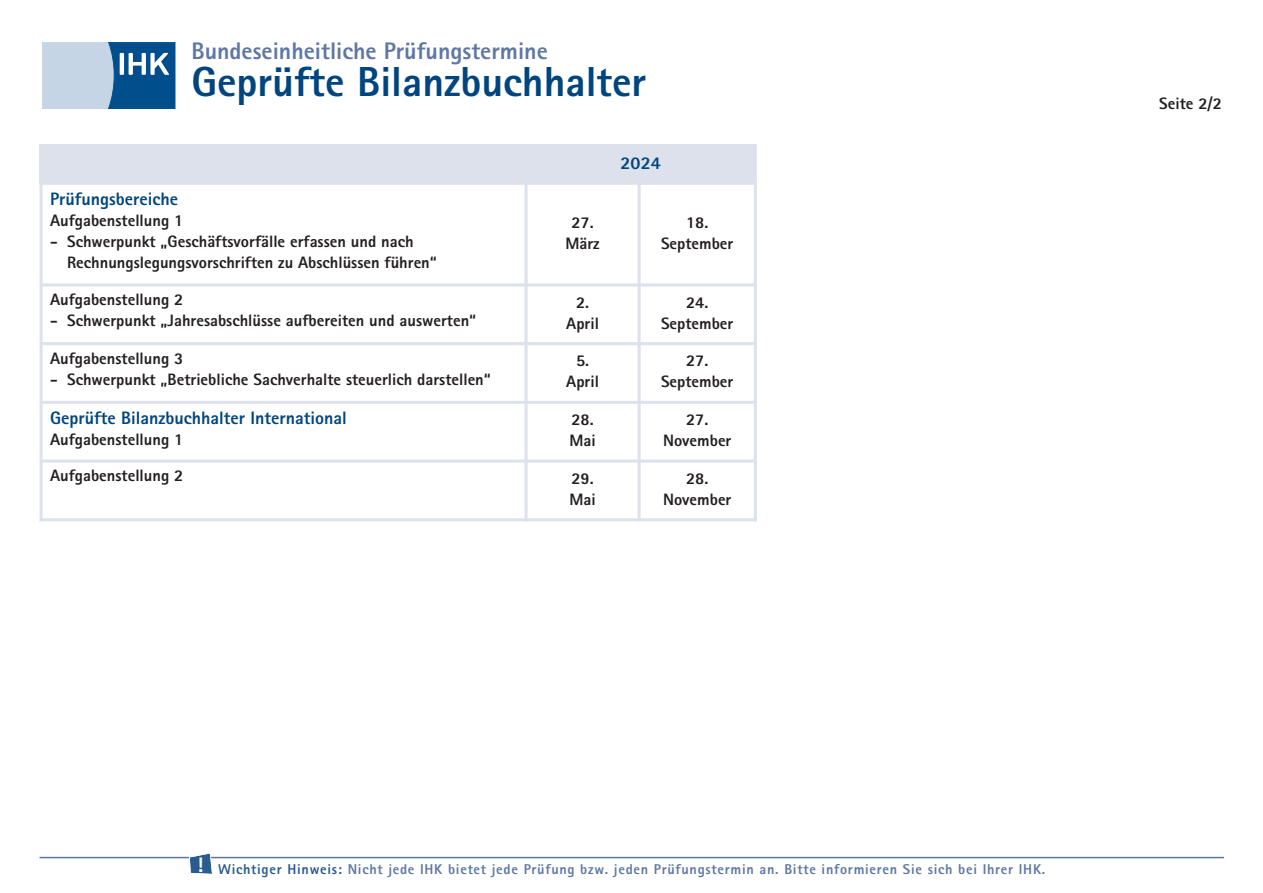
<style>
.page{position:relative;width:1263px;height:893px;background:#fff}
.page>*{position:absolute;margin:0;border:0;box-sizing:border-box;transform-origin:0 0}
.t1{font:800 42px "AT Rotis Sans Serif";color:#01457f}
.t2{font:800 24px "AT Rotis Sans Serif";color:#5f77a5}
.t3{font:800 18px "AT Rotis Sans Serif";color:#01457f}
.t4{font:800 16.5px/21px "AT Rotis Sans Serif";color:#231f20;text-align:center}
.t5{font:800 14.25px "AT Rotis Sans Serif";letter-spacing:.05em;color:#5f77a5}
.s1{color:#2a5b91}
</style>
<div class="page">
<svg style="left:42px;top:42px;width:133px;height:67px;background:#769fc1"></svg>
<div style="left:40px;top:145px;width:486px;height:38px;background:#dce1ec"></div>
<div style="left:526px;top:145px;width:229px;height:38px;background:#dce1ec"></div>
<hr style="left:40px;top:145px;width:3px;height:376px;background:#dce1ec">
<hr style="left:524px;top:145px;width:3px;height:376px;background:#dce1ec">
<hr style="left:638px;top:182px;width:3px;height:339px;background:#dce1ec">
<hr style="left:754px;top:145px;width:3px;height:376px;background:#dce1ec">
<hr style="left:40px;top:182px;width:717px;height:3px;background:#dce1ec">
<hr style="left:40px;top:283px;width:717px;height:3px;background:#dce1ec">
<hr style="left:40px;top:342px;width:717px;height:3px;background:#dce1ec">
<hr style="left:40px;top:401px;width:717px;height:3px;background:#dce1ec">
<hr style="left:40px;top:460px;width:717px;height:3px;background:#dce1ec">
<hr style="left:40px;top:518px;width:717px;height:3px;background:#dce1ec">
<hr style="left:40px;top:857px;width:1184px;height:1px;background:#5f77a5">
<svg style="left:189px;top:853px;width:24px;height:21px"></svg>
<h2 class="t2" style="left:191px;top:42px;width:358px">Bundeseinheitliche Prüfungstermine</h2>
<h1 class="t1" style="left:191px;top:67px;width:456px">Geprüfte Bilanzbuchhalter</h1>
<p class="t3" style="left:621px;top:157px;width:42px">2024</p>
<p class="t3" style="left:50px;top:192px;width:130px">Prüfungsbereiche</p>
<p class="t4" style="left:50px;top:211px;width:135px">Aufgabenstellung 1</p>
<p class="t4" style="left:67px;top:232px;width:371px;text-align:left;text-indent:-17px">- Schwerpunkt „Geschäftsvorfälle erfassen und nach<br>Rechnungslegungsvorschriften zu Abschlüssen führen“</p>
<p class="t4" style="left:565px;top:213px;width:36px">27.<br>März</p>
<p class="t4" style="left:661px;top:213px;width:74px">18.<br>September</p>
<p class="t4" style="left:50px;top:291px;width:135px">Aufgabenstellung 2</p>
<p class="t4" style="left:50px;top:312px;width:428px">- Schwerpunkt „Jahresabschlüsse aufbereiten und auswerten“</p>
<p class="t4" style="left:566px;top:293px;width:34px">2.<br>April</p>
<p class="t4" style="left:661px;top:293px;width:74px">24.<br>September</p>
<p class="t4" style="left:50px;top:350px;width:135px">Aufgabenstellung 3</p>
<p class="t4" style="left:50px;top:371px;width:442px">- Schwerpunkt „Betriebliche Sachverhalte steuerlich darstellen“</p>
<p class="t4" style="left:566px;top:352px;width:34px">5.<br>April</p>
<p class="t4" style="left:661px;top:352px;width:74px">27.<br>September</p>
<p class="t3" style="left:50px;top:411px;width:298px">Geprüfte Bilanzbuchhalter International</p>
<p class="t4" style="left:50px;top:430px;width:135px">Aufgabenstellung 1</p>
<p class="t4" style="left:569px;top:411px;width:28px;text-align:left">28.<br>Mai</p>
<p class="t4" style="left:663px;top:411px;width:70px">27.<br>November</p>
<p class="t4" style="left:50px;top:467px;width:135px">Aufgabenstellung 2</p>
<p class="t4" style="left:569px;top:469px;width:28px;text-align:left">29.<br>Mai</p>
<p class="t4" style="left:663px;top:469px;width:70px">28.<br>November</p>
<p class="t4" style="left:1159px;top:95px;width:64px">Seite 2/2</p>
<p class="t5" style="left:197px;top:864px;width:850px"><sup>!</sup> <span class="s1">Wichtiger Hinweis:</span> Nicht jede IHK bietet jede Prüfung bzw. jeden Prüfungstermin an. Bitte informieren Sie sich bei Ihrer IHK.</p>
</div>
